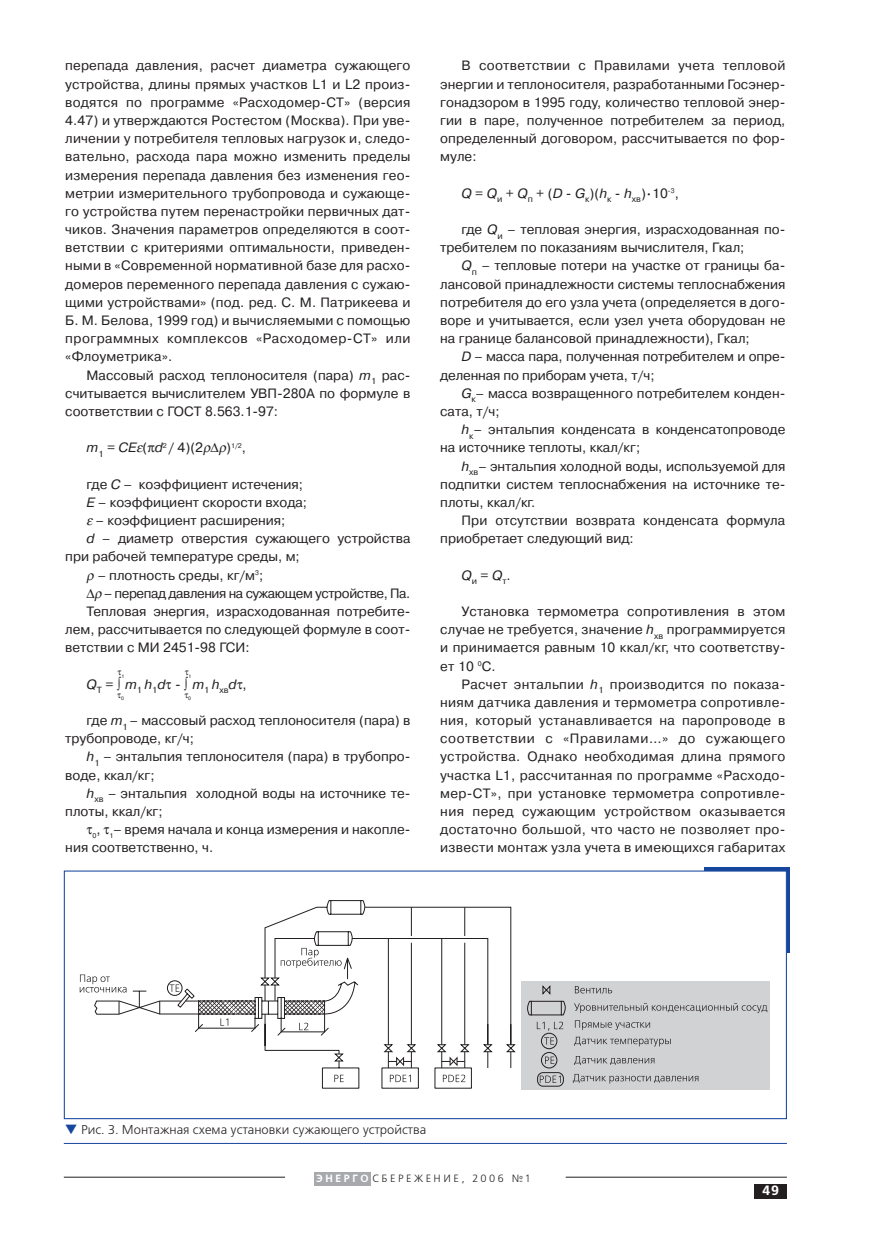
<style>
.page{position:relative;width:872px;height:1234px;background:#fff}
.page>*{position:absolute;margin:0;border:0;box-sizing:border-box;transform-origin:0 0}
.t1{font:13.5px/18.1px "Pragmatica C";color:#231f20}
.t2{font:13.5px "Pragmatica C";letter-spacing:-.03em;color:#231f20}
.t3{font:italic 13.5px "Pragmatica C";color:#231f20}
.t4{font:700 13.5px "Free Set C";color:#fff}
.t5{font:12.75px "Free Set C";color:#231f20}
.t6{font:10.5px "Free Set C";letter-spacing:.24em;color:#231f20}
.t7{font:6.75px "Pragmatica C";color:#231f20}
.t8{font:4.95px "Pragmatica C";color:#231f20}
.s1{font-style:italic}
.s2{font-size:13.5px}
.s3{font-style:normal}
.s4{font-size:10.5px}
.s5{color:#17469d}
.s6{font-weight:700;color:#fff}
</style>
<div class="page">
<div style="left:705px;top:867px;width:85px;height:85px;background:linear-gradient(to right,#17469d,#17469d)"></div>
<div style="left:754px;top:1183px;width:33px;height:15px;background:#231f20"></div>
<div style="left:314px;top:1171px;width:56px;height:14px;background:#a7a9ac"></div>
<hr style="left:566px;top:1176px;width:221px;height:1px;background:#231f20">
<hr style="left:64px;top:1176px;width:221px;height:1px;background:#231f20">
<div style="left:64px;top:870px;width:722px;height:248px;background:#fff"></div>
<div style="left:521px;top:980px;width:249px;height:109px;background:#d1d2d4"></div>
<svg style="left:575px;top:986px;width:37px;height:7px"></svg>
<svg style="left:574px;top:1003px;width:193px;height:9px"></svg>
<svg style="left:575px;top:1020px;width:75px;height:9px"></svg>
<svg style="left:574px;top:1036px;width:97px;height:10px"></svg>
<svg style="left:574px;top:1056px;width:80px;height:8px"></svg>
<div style="left:537px;top:1071px;width:27px;height:15px;border:1px solid #231f20;border-radius:6px"></div>
<svg style="left:80px;top:906px;width:483px;height:182px"></svg>
<svg style="left:573px;top:1073px;width:125px;height:10px"></svg>
<hr style="left:64px;top:1142px;width:723px;height:1px;background:#17469d">
<p class="t1" style="left:65px;top:58px;width:347px;text-align:justify">перепада давления, расчет диаметра сужающего устройства, длины прямых участков L1 и L2 произ&shy;водятся по программе «Расходомер-СТ» (версия 4.47) и утверждаются Ростестом (Москва). При уве&shy;личении у потребителя тепловых нагрузок и, следо&shy;вательно, расхода пара можно изменить пределы измерения перепада давления без изменения гео&shy;метрии измерительного трубопровода и сужающе&shy;го устройства путем перенастройки первичных дат&shy;чиков. Значения параметров определяются в соот&shy;ветствии с критериями оптимальности, приведен&shy;ными в «Современной нормативной базе для расхо&shy;домеров переменного перепада давления с сужаю&shy;щими устройствами» (под. ред. С. М. Патрикеева и Б. М. Белова, 1999 год) и вычисляемыми с помощью программных комплексов «Расходомер-СТ» или «Флоуметрика».</p>
<p class="t1" style="left:65px;top:367px;width:347px;text-align:justify;text-indent:21px">Массовый расход теплоносителя (пара) <span class="s1">m</span><sub>1</sub> рас&shy;считывается вычислителем УВП-280А по формуле в соответствии с ГОСТ 8.563.1-97:</p>
<p class="t1" style="left:87px;top:440px;width:118px"><span class="s1">m</span><sub>1</sub> = <span class="s1">CE</span> ( <span class="s1">d</span><sup>2</sup> / 4)(2</p>
<p class="t7" style="left:226px;top:442px;width:21px"><span class="s2">)</span>1/2<span class="s2">,</span></p>
<p class="t1" style="left:87px;top:476px;width:222px">где <span class="s1">C</span> – коэффициент истечения;<br><span class="s1">E</span> – коэффициент скорости входа;</p>
<p class="t1" style="left:96px;top:512px;width:191px">– коэффициент расширения;</p>
<p class="t1" style="left:87px;top:531px;width:325px"><span class="s1">d</span> – диаметр отверстия сужающего устройства</p>
<p class="t1" style="left:65px;top:549px;width:236px">при рабочей температуре среды, м;</p>
<p class="t1" style="left:98px;top:567px;width:167px">– плотность среды, кг/м<sup>3</sup>;</p>
<p class="t2" style="left:104px;top:588px;width:308px">– перепад давления на сужающем устройстве, Па.</p>
<p class="t1" style="left:87px;top:603px;width:325px">Тепловая энергия, израсходованная потребите-</p>
<p class="t1" style="left:65px;top:621px;width:347px">лем, рассчитывается по следующей формуле в соот-</p>
<p class="t1" style="left:65px;top:640px;width:186px">ветствии с МИ 2451-98 ГСИ:</p>
<p class="t3" style="left:87px;top:679px;width:162px">Q<sub>T</sub> <span class="s3">=</span> ∫ m<sub>1</sub> h<sub>1</sub>d <span class="s3">-</span> ∫ m<sub>1</sub> h<sub>хв</sub>d <span class="s3">,</span></p>
<p class="t8" style="left:189px;top:674px;width:4px">1</p>
<p class="t8" style="left:188px;top:696px;width:4px">0</p>
<p class="t1" style="left:65px;top:712px;width:347px;text-indent:21px">где <span class="s1">m</span><sub>1</sub> – массовый расход теплоносителя (пара) в трубопроводе, кг/ч;</p>
<p class="t1" style="left:65px;top:749px;width:347px;text-indent:21px"><span class="s1">h</span><sub>1</sub> – энтальпия теплоносителя (пара) в трубопро&shy;воде, ккал/кг;</p>
<p class="t1" style="left:65px;top:785px;width:347px;text-indent:21px"><span class="s1">h</span><sub>хв</sub> – энтальпия холодной воды на источнике те&shy;плоты, ккал/кг;</p>
<p class="t1" style="left:65px;top:821px;width:347px;text-indent:27px"><sub>0</sub>, <sub>1</sub>– время начала и конца измерения и накопле&shy;ния соответственно, ч.</p>
<p class="t8" style="left:121px;top:674px;width:4px">1</p>
<p class="t8" style="left:121px;top:696px;width:4px">0</p>
<p class="t1" style="left:440px;top:58px;width:347px;text-align:justify;text-indent:21px">В соответствии с Правилами учета тепловой энергии и теплоносителя, разработанными Госэнер&shy;гонадзором в 1995 году, количество тепловой энер&shy;гии в паре, полученное потребителем за период, определенный договором, рассчитывается по фор&shy;муле:</p>
<p class="t1" style="left:461px;top:185px;width:219px"><span class="s1">Q</span> = <span class="s1">Q</span><sub>и</sub> + <span class="s1">Q</span><sub>п</sub> + (<span class="s1">D</span> - <span class="s1">G</span><sub>к</sub>)(<span class="s1">h</span><sub>к</sub> - <span class="s1">h</span><sub>хв</sub>)<span class="s4">•</span>10<sup>-3</sup>,</p>
<p class="t1" style="left:440px;top:222px;width:347px;text-indent:21px">где <span class="s1">Q</span><sub>и</sub> – тепловая энергия, израсходованная по&shy;требителем по показаниям вычислителя, Гкал;</p>
<p class="t1" style="left:440px;top:258px;width:347px;text-align:justify;text-indent:21px"><span class="s1">Q</span><sub>п</sub> – тепловые потери на участке от границы ба&shy;лансовой принадлежности системы теплоснабжения потребителя до его узла учета (определяется в дого&shy;воре и учитывается, если узел учета оборудован не на границе балансовой принадлежности), Гкал;</p>
<p class="t1" style="left:440px;top:349px;width:347px;text-indent:21px"><span class="s1">D</span> – масса пара, полученная потребителем и опре&shy;деленная по приборам учета, т/ч;</p>
<p class="t1" style="left:440px;top:385px;width:347px;text-indent:21px"><span class="s1">G</span><sub>к</sub>– масса возвращенного потребителем конден&shy;сата, т/ч;</p>
<p class="t1" style="left:440px;top:422px;width:347px;text-indent:21px"><span class="s1">h</span><sub>к</sub>– энтальпия конденсата в конденсатопроводе на источнике теплоты, ккал/кг;</p>
<p class="t1" style="left:440px;top:458px;width:347px;text-align:justify;text-indent:21px"><span class="s1">h</span><sub>хв</sub>– энтальпия холодной воды, используемой для подпитки систем теплоснабжения на источнике те&shy;плоты, ккал/кг.</p>
<p class="t1" style="left:440px;top:512px;width:347px;text-indent:21px">При отсутствии возврата конденсата формула приобретает следующий вид:</p>
<p class="t3" style="left:461px;top:570px;width:51px">Q<sub>и</sub> <span class="s3">=</span> Q<sub>т</sub><span class="s3">.</span></p>
<p class="t1" style="left:440px;top:603px;width:347px;text-align:justify;text-indent:21px">Установка термометра сопротивления в этом случае не требуется, значение <span class="s1">h</span><sub>хв</sub> программируется и принимается равным 10 ккал/кг, что соответству&shy;ет 10 <sup>0</sup>С.</p>
<p class="t1" style="left:440px;top:676px;width:347px;text-align:justify;text-indent:21px">Расчет энтальпии <span class="s1">h</span><sub>1</sub> производится по показа&shy;ниям датчика давления и термометра сопротивле&shy;ния, который устанавливается на паропроводе в соответствии с «Правилами…» до сужающего устройства. Однако необходимая длина прямого участка L1, рассчитанная по программе «Расходо&shy;мер-СТ», при установке термометра сопротивле&shy;ния перед сужающим устройством оказывается достаточно большой, что часто не позволяет про&shy;извести монтаж узла учета в имеющихся габаритах</p>
<p class="t5" style="left:65px;top:1124px;width:362px"><span class="s5">▼</span> Рис. 3. Монтажная схема установки сужающего устройства</p>
<p class="t6" style="left:316px;top:1174px;width:215px"><span class="s6">ЭНЕРГО</span> СБЕРЕЖЕНИЕ, 2006 №1</p>
<p class="t4" style="left:762px;top:1184px;width:19px">49</p>
</div>
